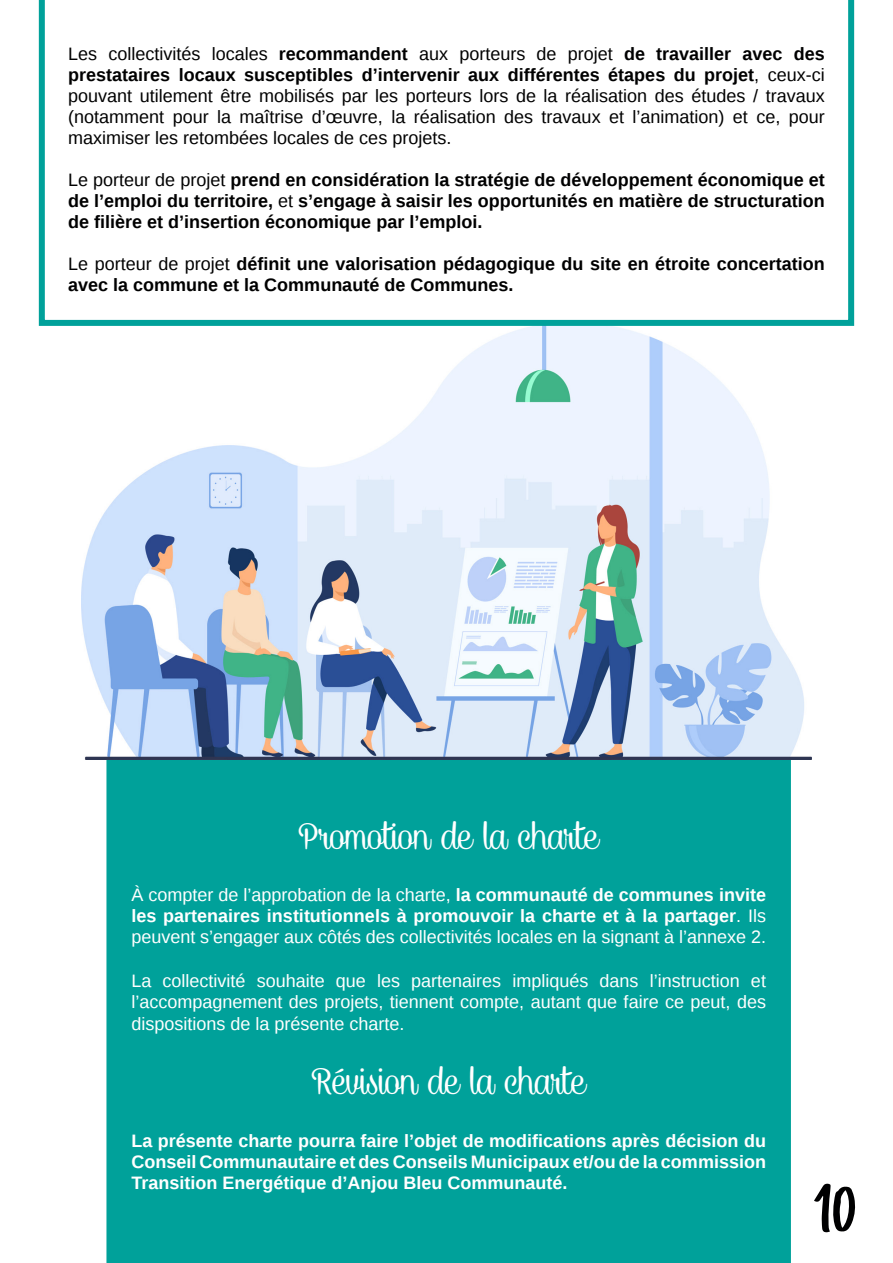
<style>
.page{position:relative;width:893px;height:1263px;background:#fff}
.page>*{position:absolute;margin:0;border:0;box-sizing:border-box;transform-origin:0 0}
.t1{font:75px "Gratise";color:#000001}
.t2{font:42px "Caneletter Script Personal Use";color:#fff}
.t3{font:18px/21px "Liberation Sans";color:#fff;text-align:justify}
.t4{font:18px/21px "Liberation Sans";color:#000001;text-align:justify}
.t5{font:700 18px/21px "Liberation Sans";color:#000001;text-align:justify}
.t6{font:700 18px/21px "Liberation Sans";color:#fff;text-align:justify}
.s1{font-weight:700}
.s2{font-weight:400}
</style>
<div class="page">
<div style="left:106px;top:759px;width:685px;height:504px;background:#00a19a"></div>
<img style="left:81px;top:326px;width:731px;height:433px">
<svg style="left:39px;top:0;width:815px;height:326px"></svg>
<p class="t4" style="left:68px;top:44px;width:758px">Les collectivités locales <span class="s1">recommandent</span> aux porteurs de projet <span class="s1">de travailler avec des prestataires locaux susceptibles d’intervenir aux différentes étapes du projet</span>, ceux-ci pouvant utilement être mobilisés par les porteurs lors de la réalisation des études / travaux (notamment pour la maîtrise d’œuvre, la réalisation des travaux et l’animation) et ce, pour maximiser les retombées locales de ces projets.</p>
<p class="t5" style="left:68px;top:169px;width:758px"><span class="s2">Le porteur de projet</span> prend en considération la stratégie de développement économique et de l’emploi du territoire, <span class="s2">et</span> s’engage à saisir les opportunités en matière de structuration de filière et d’insertion économique par l’emploi.</p>
<p class="t5" style="left:68px;top:253px;width:758px"><span class="s2">Le porteur de projet</span> définit une valorisation pédagogique du site en étroite concertation avec la commune et la Communauté de Communes.</p>
<p class="t2" style="left:299px;top:815px;width:301px">Promotion de la charte</p>
<p class="t3" style="left:131px;top:885px;width:636px">À compter de l’approbation de la charte, <span class="s1">la communauté de communes invite les partenaires institutionnels à promouvoir la charte et à la partager</span>. Ils peuvent s’engager aux côtés des collectivités locales en la signant à l’annexe 2.</p>
<p class="t3" style="left:131px;top:970px;width:636px;line-height:21.6px">La collectivité souhaite que les partenaires impliqués dans l’instruction et l’accompagnement des projets, tiennent compte, autant que faire ce peut, des dispositions de la présente charte.</p>
<p class="t2" style="left:312px;top:1060px;width:275px">Révision de la charte</p>
<p class="t6" style="left:131px;top:1129px;width:636px">La présente charte pourra faire l’objet de modifications après décision du Conseil Communautaire et des Conseils Municipaux et/ou de la commission Transition Energétique d’Anjou Bleu Communauté.</p>
<p class="t1" style="left:813px;top:1164px;width:46px">10</p>
</div>
